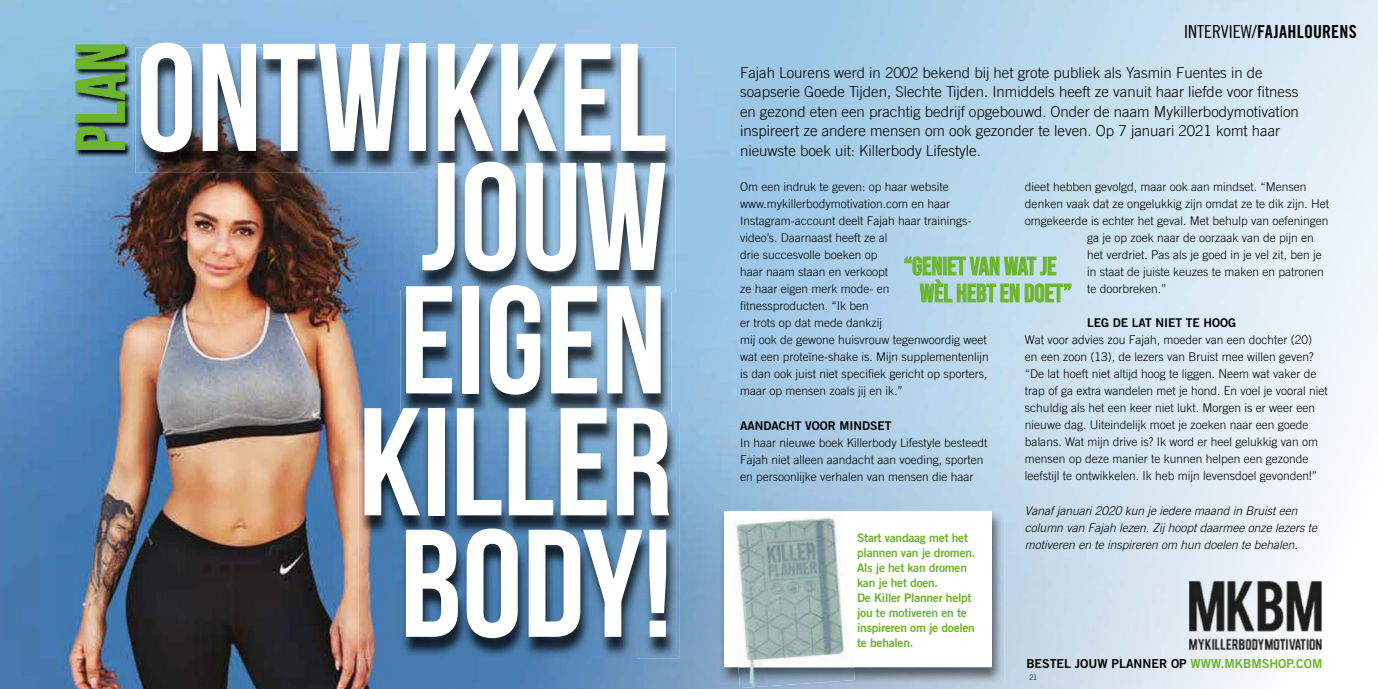
<style>
.page{position:relative;width:1378px;height:689px;background:#fff}
.page>*{position:absolute;margin:0;border:0;box-sizing:border-box;transform-origin:0 0}
.t1{font:153px/121.5px "Bebas Neue";color:#fff;text-align:right}
.t2{font:69.15px "Bebas Neue";color:#6cb52d}
.t3{font:25.5px/27px "Bebas Neue";color:#6cb52d}
.t4{font:18px "Trade Gothic LT Std Bd Cn 20";letter-spacing:.01em;color:#000}
.t5{font:300 15px/19.5px "Trade Gothic LT Std";color:#000}
.t6{font:12.3px "Trade Gothic LT Std Bd 2";color:#000}
.t7{font:300 12px/17px "Trade Gothic LT Std";color:#000}
.t8{font:12px/15px "Trade Gothic LT Std Bd 2";letter-spacing:-.02em;color:#6cb52d}
.t9{font:italic 300 12px/17px "Trade Gothic LT Std";color:#000}
.t10{font:12px "Trade Gothic LT Std Bd 2";color:#000}
.t11{font:300 7.5px "Trade Gothic LT Std";color:#000}
.s1{font-family:"Trade Gothic LT Std Cn 18"}
.s2{color:#6cb52d}
</style>
<div class="page">
<img style="left:0;top:0;width:158px;height:689px">
<img style="left:637px;top:52px;width:52px;height:637px">
<img style="left:158px;top:173px;width:259px;height:250px">
<img style="left:158px;top:423px;width:213px;height:266px">
<img style="left:371px;top:659px;width:266px;height:30px">
<img style="left:135px;top:47px;width:540px;height:126px">
<img style="left:417px;top:167px;width:259px;height:125px">
<img style="left:417px;top:167px;width:258px;height:6px">
<img style="left:400px;top:290px;width:271px;height:123px">
<img style="left:417px;top:290px;width:254px;height:2px">
<img style="left:359px;top:413px;width:320px;height:246px">
<img style="left:74px;top:44px;width:58px;height:113px">
<svg style="left:75px;top:44px;width:51px;height:107px;background:#466560"></svg>
<img style="left:719px;top:510px;width:285px;height:174px">
<div style="left:724px;top:511px;width:267px;height:156px;background:#fff"></div>
<img style="left:739px;top:684px;width:60px;height:4px">
<img style="left:738px;top:667px;width:116px;height:17px">
<img style="left:736px;top:516px;width:109px;height:151px">
<svg style="left:904px;top:255px;width:167px;height:50px;background:#a9d1bd"></svg>
<img style="left:1189px;top:580px;width:134px;height:71px">
<h2 class="t2" style="left:62px;top:152px;width:112px;rotate:-90deg">PLAN</h2>
<h1 class="t1" style="left:136px;top:35px;width:538px">ONTWIKKEL<br>JOUW<br>EIGEN<br>KILLER<br>BODY!</h1>
<h3 class="t4" style="left:1184px;top:21px;width:174px"><span class="s1">INTERVIEW/</span>FAJAHLOURENS</h3>
<p class="t5" style="left:740px;top:63px;width:560px">Fajah Lourens werd in 2002 bekend bij het grote publiek als Yasmin Fuentes in de soapserie Goede Tijden, Slechte Tijden. Inmiddels heeft ze vanuit haar liefde voor fitness en gezond eten een prachtig bedrijf opgebouwd. Onder de naam Mykillerbodymotivation inspireert ze andere mensen om ook gezonder te leven. Op 7 januari 2021 komt haar nieuwste boek uit: Killerbody Lifestyle.</p>
<p class="t7" style="left:740px;top:178px;width:250px">Om een indruk te geven: op haar website www.mykillerbodymotivation.com en haar Instagram-account deelt Fajah haar trainings&shy;video’s. Daarnaast heeft ze al<br>drie succesvolle boeken op<br>haar naam staan en verkoopt<br>ze haar eigen merk mode- en<br>fitnessproducten. “Ik ben<br>er trots op dat mede dankzij<br>mij ook de gewone huisvrouw tegenwoordig weet wat een proteïne-shake is. Mijn supplementenlijn is dan ook juist niet specifiek gericht op sporters, maar op mensen zoals jij en ik.”</p>
<p class="t10" style="left:740px;top:418px;width:153px">AANDACHT VOOR MINDSET</p>
<p class="t7" style="left:740px;top:434px;width:249px">In haar nieuwe boek Killerbody Lifestyle besteedt<br>Fajah niet alleen aandacht aan voeding, sporten en persoonlijke verhalen van mensen die haar</p>
<p class="t7" style="left:1025px;top:178px;width:283px">dieet hebben gevolgd, maar ook aan mindset. “Mensen</p>
<p class="t7" style="left:1025px;top:195px;width:306px">denken vaak dat ze ongelukkig zijn omdat ze te dik zijn. Het</p>
<p class="t7" style="left:1025px;top:212px;width:305px">omgekeerde is echter het geval. Met behulp van oefeningen</p>
<p class="t7" style="left:1087px;top:229px;width:228px">ga je op zoek naar de oorzaak van de pijn en</p>
<p class="t7" style="left:1087px;top:246px;width:236px">het verdriet. Pas als je goed in je vel zit, ben je</p>
<p class="t7" style="left:1087px;top:263px;width:238px">in staat de juiste keuzes te maken en patronen</p>
<p class="t7" style="left:1087px;top:280px;width:81px">te doorbreken.”</p>
<p class="t10" style="left:1087px;top:316px;width:151px">LEG DE LAT NIET TE HOOG</p>
<p class="t7" style="left:1025px;top:331px;width:304px">Wat voor advies zou Fajah, moeder van een dochter (20) en een zoon (13), de lezers van Bruist mee willen geven? “De lat hoeft niet altijd hoog te liggen. Neem wat vaker de trap of ga extra wandelen met je hond. En voel je vooral niet schuldig als het een keer niet lukt. Morgen is er weer een nieuwe dag. Uiteindelijk moet je zoeken naar een goede balans. Wat mijn drive is? Ik word er heel gelukkig van om mensen op deze manier te kunnen helpen een gezonde leefstijl te ontwikkelen. Ik heb mijn levensdoel gevonden!”</p>
<p class="t9" style="left:1025px;top:502px;width:294px">Vanaf januari 2020 kun je iedere maand in Bruist een column van Fajah lezen. Zij hoopt daarmee onze lezers te motiveren en te inspireren om hun doelen te behalen.</p>
<h3 class="t3" style="left:920px;top:252px;width:154px;text-indent:-16px">“GENIET VAN WAT JE<br>WÈL HEBT EN DOET”</h3>
<p class="t8" style="left:857px;top:530px;width:120px">Start vandaag met het plannen van je dromen.<br>Als je het kan dromen kan je het doen.<br>De Killer Planner helpt jou te motiveren en te inspireren om je doelen te behalen.</p>
<p class="t6" style="left:1026px;top:655px;width:297px">BESTEL JOUW PLANNER OP <span class="s2">WWW.MKBMSHOP.COM</span></p>
<p class="t11" style="left:1029px;top:672px;width:9px">21</p>
</div>
